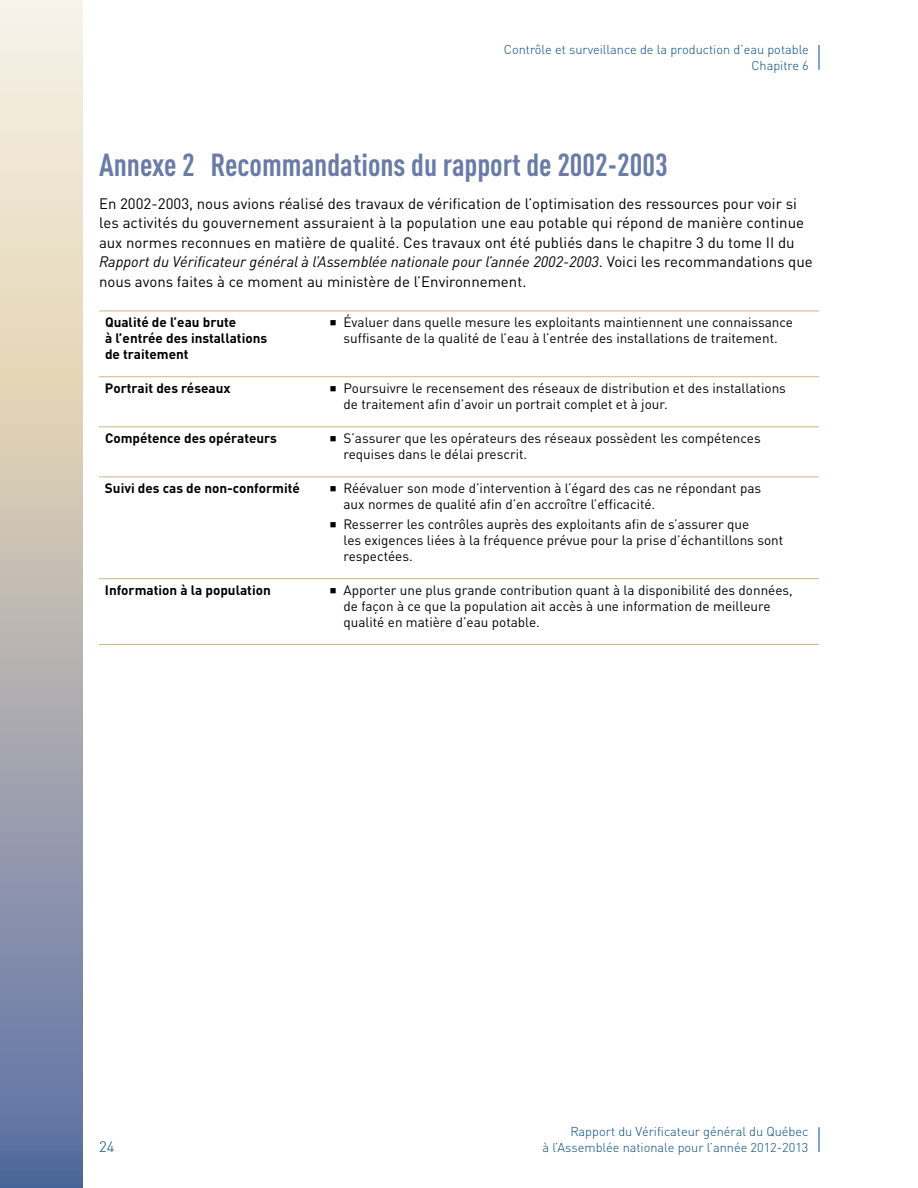
<style>
.page{position:relative;width:918px;height:1188px;background:#fff}
.page>*{position:absolute;margin:0;border:0;box-sizing:border-box;transform-origin:0 0}
.t1{font:700 condensed 31.5px "DIN Offc";color:#697ba7}
.t2{font:15px/19.5px "DIN Offc";color:#000}
.t3{font:300 15px "DIN Offc";color:#004983}
.t4{font:13.5px/15.8px "DIN Offc";color:#000}
.t5{font:700 13.5px/15.8px "DIN Offc";color:#000}
.t6{font:300 12.75px/15.8px "DIN Offc";color:#004983;text-align:right}
.s1{font-style:italic}
</style>
<div class="page">
<svg style="left:0;top:0;width:82px;height:1188px;background:#b8b7b8"></svg>
<svg style="left:819px;top:1127px;width:1px;height:25px"></svg>
<svg style="left:819px;top:45px;width:1px;height:25px"></svg>
<hr style="left:99px;top:311px;width:225px;height:1px;background:#cfb67b">
<hr style="left:324px;top:311px;width:495px;height:1px;background:#cfb67b">
<hr style="left:99px;top:376px;width:225px;height:1px;background:#cfb67b">
<hr style="left:324px;top:376px;width:495px;height:1px;background:#cfb67b">
<hr style="left:99px;top:426px;width:225px;height:1px;background:#cfb67b">
<hr style="left:324px;top:426px;width:495px;height:1px;background:#cfb67b">
<hr style="left:99px;top:477px;width:225px;height:1px;background:#cfb67b">
<hr style="left:324px;top:477px;width:495px;height:1px;background:#cfb67b">
<hr style="left:99px;top:578px;width:225px;height:1px;background:#cfb67b">
<hr style="left:324px;top:578px;width:495px;height:1px;background:#cfb67b">
<hr style="left:99px;top:644px;width:225px;height:1px;background:#cfb67b">
<hr style="left:324px;top:644px;width:495px;height:1px;background:#cfb67b">
<p class="t6" style="left:504px;top:41px;width:307px">Contrôle et surveillance de la production d’eau potable<br>Chapitre 6</p>
<h1 class="t1" style="left:99px;top:145px;width:570px">Annexe 2 Recommandations du rapport de 2002-2003</h1>
<p class="t2" style="left:99px;top:193px;width:715px">En 2002-2003, nous avions réalisé des travaux de vérification de l’optimisation des ressources pour voir si les activités du gouvernement assuraient à la population une eau potable qui répond de manière continue aux normes reconnues en matière de qualité. Ces travaux ont été publiés dans le chapitre 3 du tome II du <span class="s1">Rapport du Vérificateur général à l’Assemblée nationale pour l’année 2002-2003</span>. Voici les recommandations que nous avons faites à ce moment au ministère de l’Environnement.</p>
<p class="t5" style="left:105px;top:314px;width:164px">Qualité de l’eau brute<br>à l’entrée des installations de traitement</p>
<p class="t4" style="left:344px;top:314px;width:451px">Évaluer dans quelle mesure les exploitants maintiennent une connaissance suffisante de la qualité de l’eau à l’entrée des installations de traitement.</p>
<p class="t5" style="left:105px;top:380px;width:127px">Portrait des réseaux</p>
<p class="t4" style="left:344px;top:380px;width:444px">Poursuivre le recensement des réseaux de distribution et des installations de traitement afin d’avoir un portrait complet et à jour.</p>
<p class="t5" style="left:105px;top:430px;width:174px">Compétence des opérateurs</p>
<p class="t4" style="left:344px;top:430px;width:419px">S’assurer que les opérateurs des réseaux possèdent les compétences requises dans le délai prescrit.</p>
<p class="t5" style="left:105px;top:480px;width:196px">Suivi des cas de non-conformité</p>
<p class="t4" style="left:344px;top:480px;width:419px">Réévaluer son mode d’intervention à l’égard des cas ne répondant pas aux normes de qualité afin d’en accroître l’efficacité.</p>
<p class="t4" style="left:344px;top:516px;width:441px">Resserrer les contrôles auprès des exploitants afin de s’assurer que<br>les exigences liées à la fréquence prévue pour la prise d’échantillons sont respectées.</p>
<p class="t5" style="left:105px;top:582px;width:167px">Information à la population</p>
<p class="t4" style="left:344px;top:582px;width:451px">Apporter une plus grande contribution quant à la disponibilité des données, de façon à ce que la population ait accès à une information de meilleure qualité en matière d’eau potable.</p>
<p class="t3" style="left:99px;top:1137px;width:17px">24</p>
<p class="t6" style="left:542px;top:1124px;width:268px">Rapport du Vérificateur général du Québec<br>à l’Assemblée nationale pour l’année 2012-2013</p>
</div>
